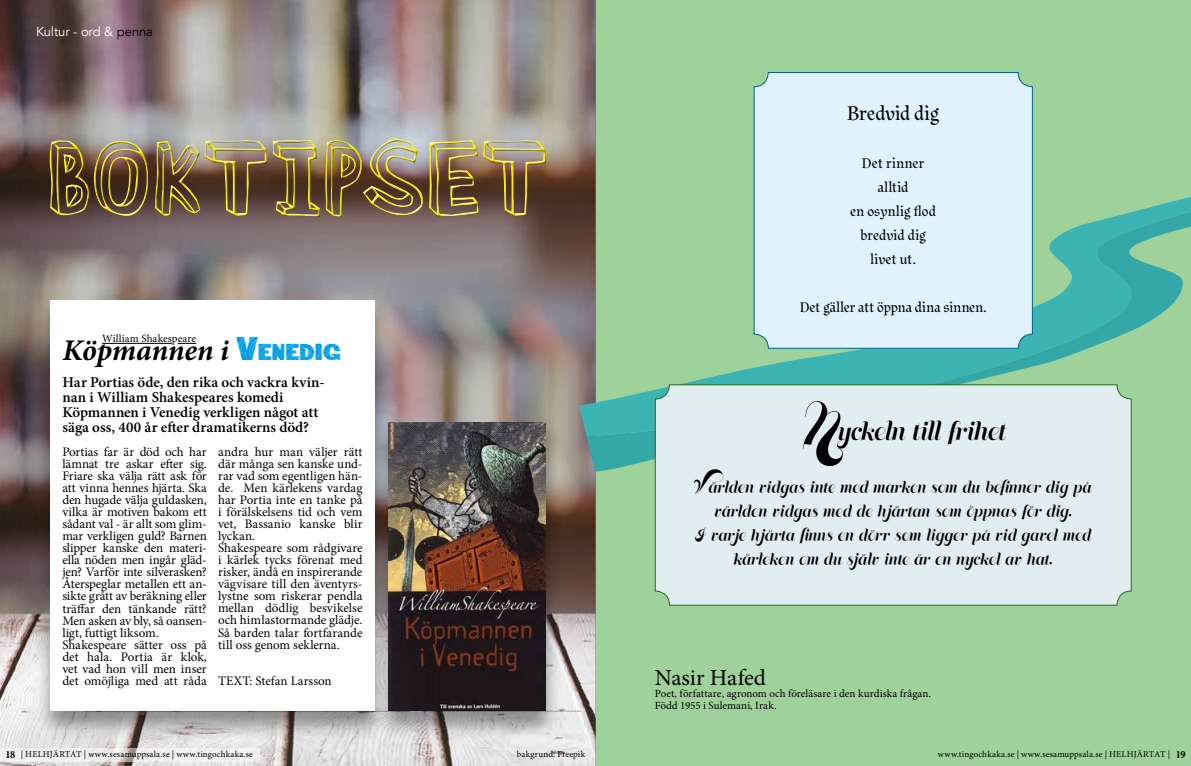
<style>
.page{position:relative;width:1191px;height:766px;background:#fff}
.page>*{position:absolute;margin:0;border:0;box-sizing:border-box;transform-origin:0 0}
.t1{font:101px "Blockhead OT";letter-spacing:-.015em;color:#ffed00}
.t2{font:italic 700 30px "Minion Pro";letter-spacing:-.005em;color:#000}
.t3{font:24px "Memoriam Pro Headline";letter-spacing:-.01em;color:#000}
.t4{font:23px "Minion Pro";letter-spacing:-.005em;color:#000}
.t5{font:21px "Litania";letter-spacing:-.01em;color:#000}
.t6{font:15px/24px "Memoriam Pro Headline";letter-spacing:.02em;color:#000;text-align:center}
.t7{font:600 15px/15px "Minion Pro";color:#000}
.t8{font:15px/24px "Litania";letter-spacing:.005em;color:#000;text-align:center}
.t9{font:13px/12px "Minion Pro";letter-spacing:-.005em;color:#000}
.t10{font:13px "Avenir";letter-spacing:-.01em;color:#fff}
.t11{font:11px/12px "Minion Pro";letter-spacing:.005em;color:#000}
.t12{font:9px "Minion Pro";letter-spacing:.015em;color:#000}
.s1{color:#000}
.s2{font-family:"The Perfect Wave";font-weight:400;font-style:normal;font-size:42px;color:#009fe3}
.s3{font-family:"The Perfect Wave";font-weight:400;font-style:normal;font-size:29.4px;color:#009fe3}
.s4{font-size:52.7px}
.s5{font-weight:700;font-stretch:condensed;font-size:11px}
</style>
<div class="page">
<img style="left:0;top:0;width:595px;height:765px">
<div style="left:34px;top:298px;width:357px;height:442px;background:#000;opacity:.41"></div>
<div style="left:50px;top:300px;width:325px;height:410px;background:#fff"></div>
<hr style="left:102px;top:343px;width:70px;height:1px;background:#000">
<svg style="left:178px;top:343px;width:18px;height:1px"></svg>
<div style="left:372px;top:420px;width:190px;height:320px;background:#000;opacity:.41"></div>
<img style="left:388px;top:422px;width:158px;height:288px">
<svg style="left:0;top:747px;width:260px;height:14px;fill:#f0eff0"></svg>
<hr style="left:85px;top:710px;width:324px;height:1px;background:#000">
<hr style="left:423px;top:710px;width:157px;height:1px;background:#000">
<div style="left:47px;top:136px;width:500px;height:80px;background:#fff;opacity:.75"></div>
<div style="left:48px;top:140px;width:500px;height:80px;background:#000;opacity:.75"></div>
<div style="left:595px;top:0;width:595px;height:765px;background:#9fd29a"></div>
<svg style="left:563px;top:441px;width:569px;height:32px;fill:#34a8a8"></svg>
<svg style="left:563px;top:185px;width:627px;height:256px"></svg>
<div style="left:754px;top:72px;width:278px;height:276px;background:#dff2fd;border-radius:14px"></div>
<div style="left:753px;top:72px;width:279px;height:276px;border:1px solid #00628b;border-radius:14px"></div>
<div style="left:655px;top:384px;width:476px;height:221px;background:#e2edf0;border-radius:14px"></div>
<div style="left:655px;top:384px;width:476px;height:221px;border:1px solid #256820;border-radius:14px"></div>
<p class="t10" style="left:36px;top:23px;width:118px">Kultur - ord &amp; <span class="s1">penna</span></p>
<h1 class="t1" style="left:47px;top:125px;width:504px">BOKTIPSET</h1>
<p class="t11" style="left:102px;top:333px;width:96px">William Shakespeare</p>
<h2 class="t2" style="left:62px;top:329px;width:280px">Köpmannen i <span class="s2">V</span><span class="s3">ENEDIG</span></h2>
<p class="t7" style="left:62px;top:375px;width:264px">Har Portias öde, den rika och vackra kvin&shy;nan i William Shakespeares komedi Köpmannen i Venedig verkligen något att säga oss, 400 år efter dramatikerns död?</p>
<p class="t9" style="left:62px;top:446px;width:146px">Portias far är död och har lämnat tre askar efter sig.<br>Friare ska välja rätt ask för att vinna hennes hjärta. Ska den hugade välja guldasken, vilka är motiven bakom ett sådant val - är allt som glim&shy;mar verkligen guld? Barnen slipper kanske den materi&shy;ella nöden men ingår gläd&shy;jen? Varför inte silverasken?<br>Återspeglar metallen ett an&shy;sikte grått av beräkning eller träffar den tänkande rätt?<br>Men asken av bly, så oansen&shy;ligt, futtigt liksom.<br>Shakespeare sätter oss på det hala. Portia är klok, vet vad hon vill men inser det omöjliga med att råda</p>
<p class="t9" style="left:218px;top:446px;width:146px">andra hur man väljer rätt där många sen kanske und&shy;rar vad som egentligen hän&shy;de. Men kärlekens vardag har Portia inte en tanke på i förälskelsens tid och vem vet, Bassanio kanske blir lyckan.<br>Shakespeare som rådgivare i kärlek tycks förenat med risker, ändå en inspirerande vägvisare till den äventyrs&shy;lystne som riskerar pendla mellan dödlig besvikelse och himlastormande glädje.<br>Så barden talar fortfarande till oss genom seklerna.</p>
<p class="t9" style="left:218px;top:674px;width:115px">TEXT: Stefan Larsson</p>
<h3 class="t5" style="left:847px;top:101px;width:93px">Bredvid dig</h3>
<p class="t8" style="left:850px;top:151px;width:87px">Det rinner alltid<br>en osynlig flod bredvid dig livet ut.</p>
<p class="t8" style="left:799px;top:295px;width:188px">Det gäller att öppna dina sinnen.</p>
<h3 class="t3" style="left:801px;top:417px;width:205px"><span class="s4">N</span>yckeln till frihet</h3>
<p class="t6" style="left:695px;top:475px;width:398px">Världen vidgas inte med marken som du befinner dig på världen vidgas med de hjärtan som öppnas för dig.<br>I varje hjärta finns en dörr som ligger på vid gavel med kärleken om du själv inte är en nyckel av hat.</p>
<h3 class="t4" style="left:655px;top:661px;width:113px">Nasir Hafed</h3>
<p class="t11" style="left:655px;top:687px;width:278px">Poet, författare, agronom och föreläsare i den kurdiska frågan.<br>Född 1955 i Sulemani, Irak.</p>
<p class="t12" style="left:6px;top:748px;width:249px"><span class="s5">18</span> | HELHJÄRTAT | www.sesamuppsala.se | www.tingochkaka.se</p>
<p class="t12" style="left:938px;top:748px;width:249px">www.tingochkaka.se | www.sesamuppsala.se | HELHJÄRTAT | <span class="s5">19</span></p>
<p class="t12" style="left:517px;top:747px;width:70px">bakgrund: Freepik</p>
</div>
